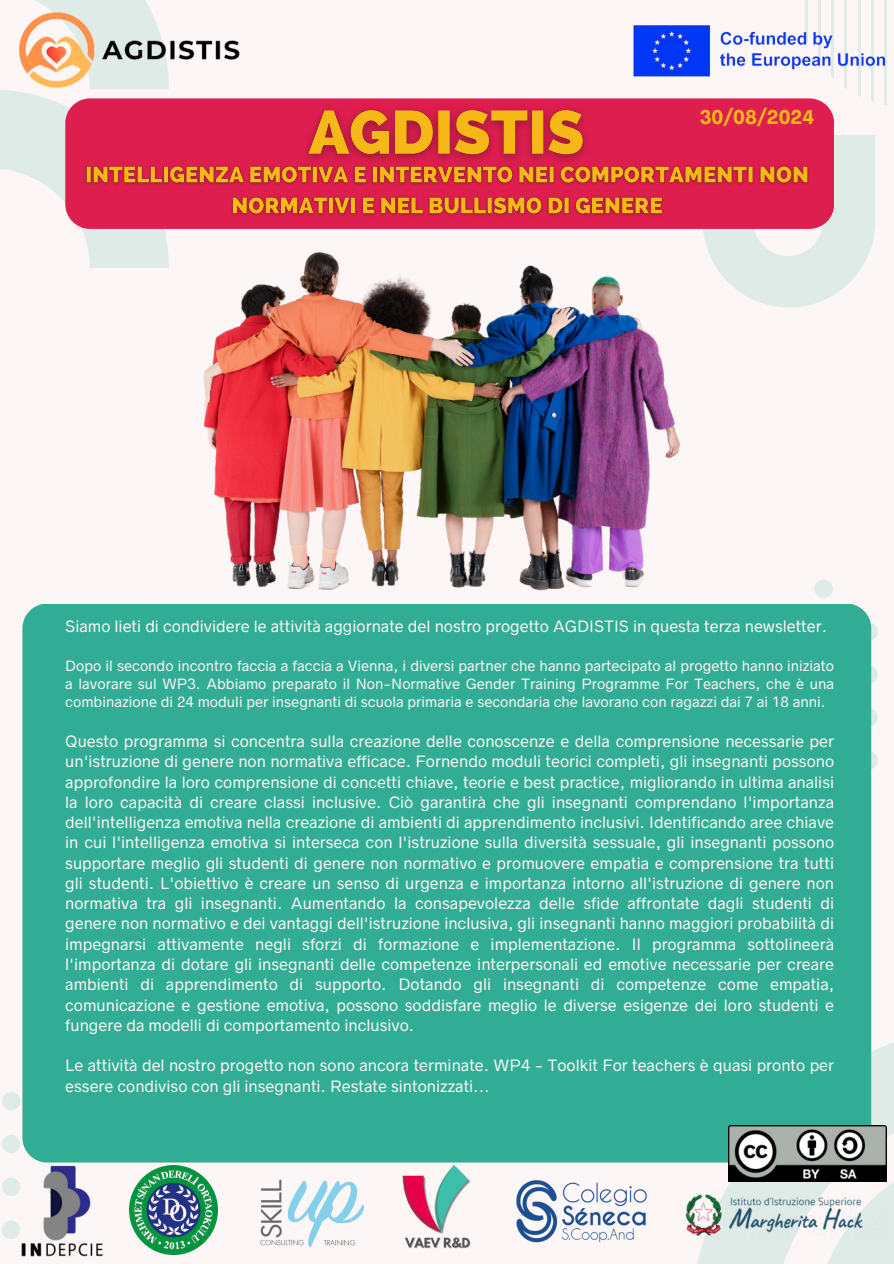
<style>
.page{position:relative;width:894px;height:1264px;background:#fff}
.page>*{position:absolute;margin:0;border:0;box-sizing:border-box;transform-origin:0 0}
.t1{font:700 18px "Radnika Next";color:#f5b816}
.t2{font:14.85px/20.2px "Radnika Next";color:#fdf6f6;text-align:justify}
.t3{font:13.35px/18px "Radnika Next";color:#fdf6f6;text-align:justify}
</style>
<div class="page">
<div style="left:0;top:0;width:893px;height:1263px;background:#fdf6f6"></div>
<svg style="left:0;top:0;width:148px;height:202px"></svg>
<svg style="left:833px;top:135px;width:41px;height:160px;background:#e1eae7"></svg>
<div style="left:65px;top:98px;width:768px;height:120px;background:#df1e50"></div>
<hr style="left:804px;top:0;width:3px;height:107px;background:#32ad95">
<hr style="left:818px;top:0;width:2px;height:107px;background:#32ad95">
<hr style="left:831px;top:0;width:2px;height:107px;background:#32ad95">
<hr style="left:844px;top:0;width:3px;height:107px;background:#32ad95">
<hr style="left:857px;top:0;width:3px;height:107px;background:#32ad95">
<hr style="left:870px;top:0;width:3px;height:107px;background:#32ad95">
<hr style="left:884px;top:0;width:2px;height:107px;background:#32ad95">
<svg style="left:870px;top:622px;width:7px;height:19px"></svg>
<svg style="left:871px;top:665px;width:6px;height:18px"></svg>
<svg style="left:871px;top:708px;width:6px;height:18px"></svg>
<svg style="left:871px;top:751px;width:6px;height:18px"></svg>
<img style="left:633px;top:22px;width:254px;height:58px">
<svg style="left:687px;top:1021px;width:206px;height:242px;fill:#deebe7"></svg>
<svg style="left:811px;top:1145px;width:82px;height:118px"></svg>
<div style="left:22px;top:603px;width:849px;height:559px;background:#32ad95;border-radius:25px"></div>
<svg style="left:2px;top:1092px;width:18px;height:18px"></svg>
<svg style="left:2px;top:1135px;width:18px;height:18px"></svg>
<svg style="left:2px;top:1178px;width:11px;height:18px"></svg>
<svg style="left:2px;top:1220px;width:11px;height:18px"></svg>
<img style="left:13px;top:1162px;width:97px;height:95px">
<img style="left:129px;top:1165px;width:89px;height:89px">
<img style="left:260px;top:1179px;width:104px;height:69px">
<img style="left:401px;top:1162px;width:73px;height:87px">
<img style="left:685px;top:1189px;width:201px;height:51px">
<img style="left:10px;top:6px;width:230px;height:87px">
<img style="left:516px;top:1180px;width:131px;height:63px">
<img style="left:292px;top:98px;width:307px;height:61px">
<img style="left:80px;top:159px;width:734px;height:59px">
<img style="left:65px;top:218px;width:769px;height:386px">
<img style="left:728px;top:1125px;width:158px;height:56px">
<h3 class="t1" style="left:699px;top:107px;width:116px">30/08/2024</h3>
<p class="t2" style="left:65px;top:616px;width:763px">Siamo lieti di condividere le attività aggiornate del nostro progetto AGDISTIS in questa terza newsletter.</p>
<p class="t3" style="left:65px;top:656px;width:770px">Dopo il secondo incontro faccia a faccia a Vienna, i diversi partner che hanno partecipato al progetto hanno iniziato a lavorare sul WP3. Abbiamo preparato il Non-Normative Gender Training Programme For Teachers, che è una combinazione di 24 moduli per insegnanti di scuola primaria e secondaria che lavorano con ragazzi dai 7 ai 18 anni.</p>
<p class="t2" style="left:65px;top:731px;width:770px">Questo programma si concentra sulla creazione delle conoscenze e della comprensione necessarie per un'istruzione di genere non normativa efficace. Fornendo moduli teorici completi, gli insegnanti possono approfondire la loro comprensione di concetti chiave, teorie e best practice, migliorando in ultima analisi la loro capacità di creare classi inclusive. Ciò garantirà che gli insegnanti comprendano l'importanza dell'intelligenza emotiva nella creazione di ambienti di apprendimento inclusivi. Identificando aree chiave in cui l'intelligenza emotiva si interseca con l'istruzione sulla diversità sessuale, gli insegnanti possono supportare meglio gli studenti di genere non normativo e promuovere empatia e comprensione tra tutti gli studenti. L'obiettivo è creare un senso di urgenza e importanza intorno all'istruzione di genere non normativa tra gli insegnanti. Aumentando la consapevolezza delle sfide affrontate dagli studenti di genere non normativo e dei vantaggi dell'istruzione inclusiva, gli insegnanti hanno maggiori probabilità di impegnarsi attivamente negli sforzi di formazione e implementazione. Il programma sottolineerà l'importanza di dotare gli insegnanti delle competenze interpersonali ed emotive necessarie per creare ambienti di apprendimento di supporto. Dotando gli insegnanti di competenze come empatia, comunicazione e gestione emotiva, possono soddisfare meglio le diverse esigenze dei loro studenti e fungere da modelli di comportamento inclusivo.</p>
<p class="t2" style="left:65px;top:1055px;width:770px">Le attività del nostro progetto non sono ancora terminate. WP4 - Toolkit For teachers è quasi pronto per essere condiviso con gli insegnanti. Restate sintonizzati...</p>
</div>
